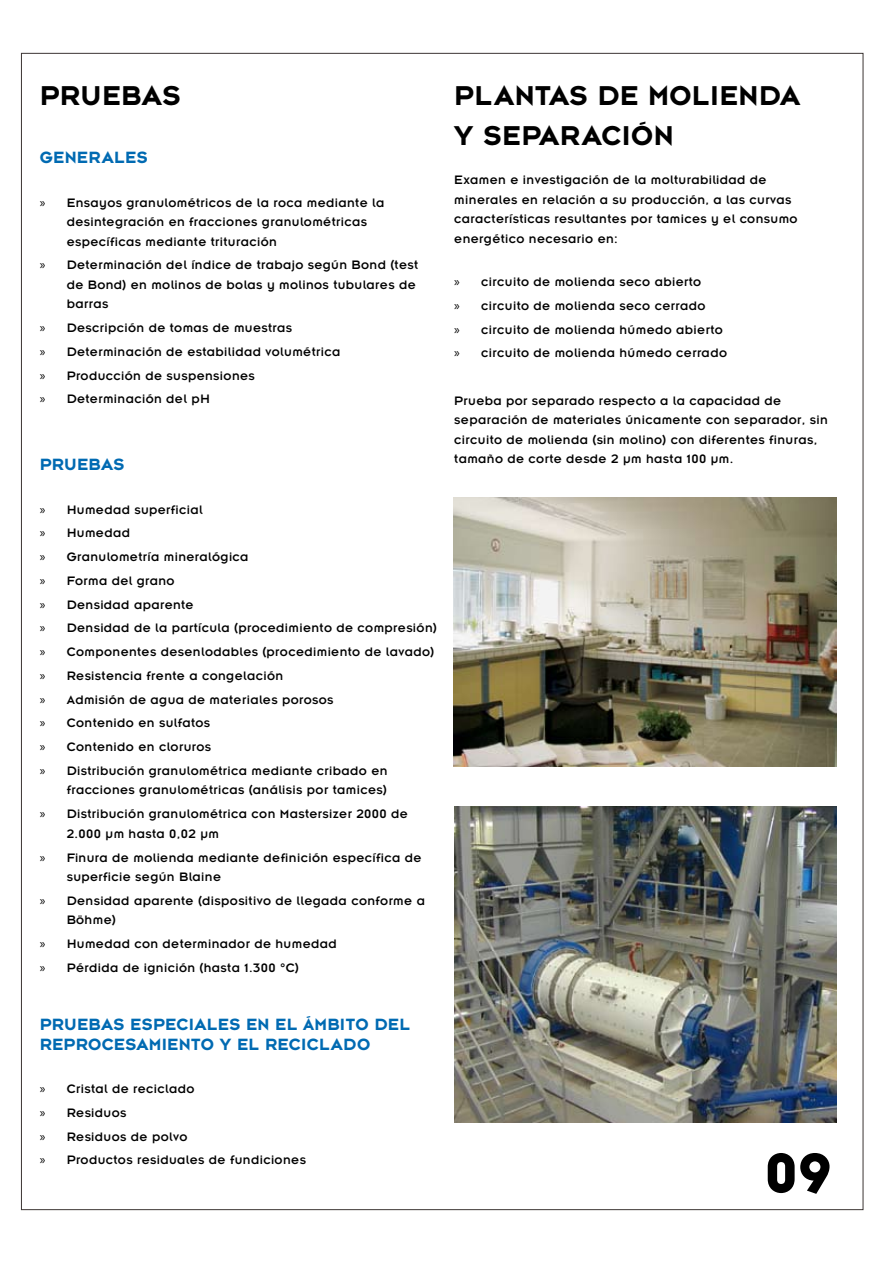
<style>
.page{position:relative;width:893px;height:1263px;background:#fff}
.page>*{position:absolute;margin:0;border:0;box-sizing:border-box;transform-origin:0 0}
.t1{font:700 61.5px "Bonn";color:#000}
.t2{font:500 30px/40.5px "Bonn";letter-spacing:.03em;color:#000}
.t3{font:500 18px/19.5px "Bonn";letter-spacing:.03em;color:#006ab2}
.t4{font:300 13.5px/23.7px "Bonn";letter-spacing:.03em;color:#000}
.t5{font:13.5px/23.7px "Myriad Pro";color:#000;text-align:justify}
</style>
<div class="page">
<img style="left:453px;top:497px;width:384px;height:269px">
<img style="left:455px;top:806px;width:381px;height:317px">
<h2 class="t2" style="left:40px;top:75px;width:142px">PRUEBAS</h2>
<h3 class="t3" style="left:40px;top:148px;width:109px">GENERALES</h3>
<p class="t4" style="left:67px;top:193px;width:319px;line-height:19.5px">Ensayos granulométricos de la roca mediante la desintegración en fracciones granulométricas específicas mediante trituración</p>
<p class="t4" style="left:67px;top:255px;width:353px;line-height:19.5px">Determinación del índice de trabajo según Bond (test de Bond) en molinos de bolas y molinos tubulares de barras</p>
<p class="t4" style="left:67px;top:316px;width:275px">Descripción de tomas de muestras<br>Determinación de estabilidad volumétrica<br>Producción de suspensiones<br>Determinación del pH</p>
<p class="t5" style="left:40px;top:190px;width:7px">»</p>
<p class="t5" style="left:40px;top:253px;width:7px">»</p>
<p class="t5" style="left:40px;top:316px;width:7px">» » » »</p>
<h3 class="t3" style="left:40px;top:455px;width:86px">PRUEBAS</h3>
<p class="t4" style="left:67px;top:498px;width:372px">Humedad superficial<br>Humedad<br>Granulometría mineralógica<br>Forma del grano<br>Densidad aparente<br>Densidad de la partícula (procedimiento de compresión)<br>Componentes desenlodables (procedimiento de lavado)<br>Resistencia frente a congelación<br>Admisión de agua de materiales porosos<br>Contenido en sulfatos<br>Contenido en cloruros<br>Distribución granulométrica mediante cribado en</p>
<p class="t4" style="left:67px;top:778px;width:343px">fracciones granulométricas (análisis por tamices)<br>Distribución granulométrica con Mastersizer 2000 de</p>
<p class="t4" style="left:67px;top:822px;width:356px">2.000 µm hasta 0,02 µm<br>Finura de molienda mediante definición específica de</p>
<p class="t4" style="left:67px;top:865px;width:360px">superficie según Blaine<br>Densidad aparente (dispositivo de llegada conforme a</p>
<p class="t4" style="left:67px;top:908px;width:272px">Böhme)<br>Humedad con determinador de humedad<br>Pérdida de ignición (hasta 1.300 °C)</p>
<p class="t5" style="left:40px;top:497px;width:7px">» » » » » » » » » » » »</p>
<p class="t5" style="left:40px;top:802px;width:7px">»</p>
<p class="t5" style="left:40px;top:845px;width:7px">»</p>
<p class="t5" style="left:40px;top:888px;width:7px">»</p>
<p class="t5" style="left:40px;top:931px;width:7px">» »</p>
<h3 class="t3" style="left:40px;top:1015px;width:372px">PRUEBAS ESPECIALES EN EL ÁMBITO DEL<br>REPROCESAMIENTO Y EL RECICLADO</h3>
<p class="t4" style="left:67px;top:1077px;width:241px">Cristal de reciclado<br>Residuos<br>Residuos de polvo<br>Productos residuales de fundiciones</p>
<p class="t5" style="left:40px;top:1076px;width:7px">» » » »</p>
<h2 class="t2" style="left:454px;top:75px;width:347px">PLANTAS DE MOLIENDA<br>Y SEPARACIÓN</h2>
<p class="t4" style="left:454px;top:170px;width:345px;line-height:19.5px">Examen e investigación de la molturabilidad de minerales en relación a su producción, a las curvas características resultantes por tamices y el consumo energético necesario en:</p>
<p class="t4" style="left:481px;top:270px;width:247px">circuito de molienda seco abierto circuito de molienda seco cerrado circuito de molienda húmedo abierto circuito de molienda húmedo cerrado</p>
<p class="t4" style="left:454px;top:391px;width:375px;line-height:19.5px">Prueba por separado respecto a la capacidad de separación de materiales únicamente con separador, sin circuito de molienda (sin molino) con diferentes finuras, tamaño de corte desde 2 µm hasta 100 µm.</p>
<p class="t5" style="left:454px;top:270px;width:7px">» » » »</p>
<h1 class="t1" style="left:764px;top:1143px;width:67px">09</h1>
</div>
